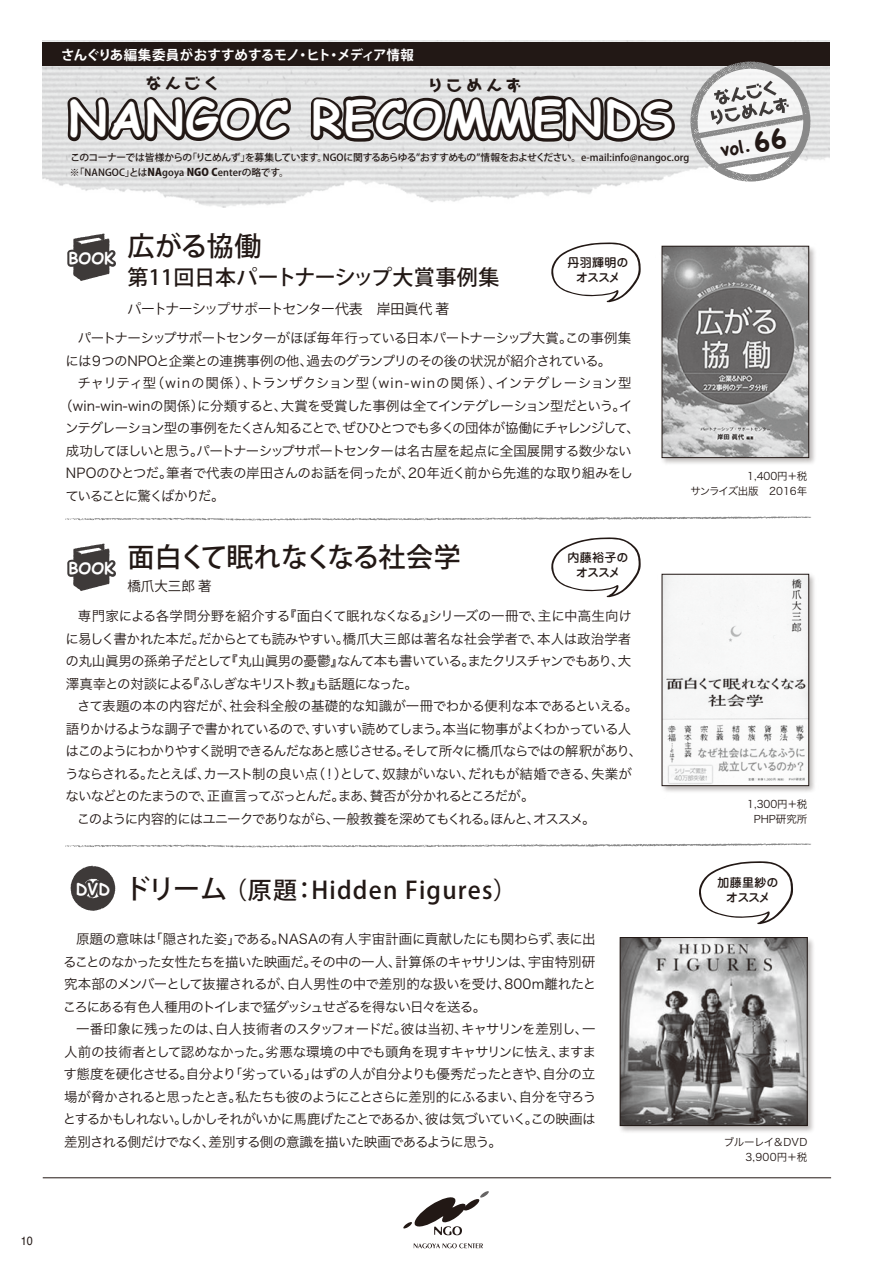
<style>
.page{position:relative;width:893px;height:1263px;background:#fff}
.page>*{position:absolute;margin:0;border:0;box-sizing:border-box;transform-origin:0 0}
.t1{font:700 48px "Comic Sans MS";letter-spacing:.025em;color:#fff}
.t2{font:500 27px "Koz Go Pro";letter-spacing:-.035em;color:#221815}
.t3{font:500 24px "Koz Go Pro";letter-spacing:.05em;color:#221815}
.t4{font:500 21px "Koz Go Pro";letter-spacing:.015em;color:#221815}
.t5{font:700 18px "Chalkboard";color:#221815}
.t6{font:700 16.05px "Comic Sans MS";color:#fff}
.t7{font:700 15px "Hase Toppo Std";letter-spacing:.3em;color:#221815}
.t8{font:13.95px "Koz Go Pro";letter-spacing:-.045em;color:#221815}
.t9{font:13.5px "Hira Kaku Pro W3";letter-spacing:-.05em;color:#221815}
.t10{font:13.5px "Hira Kaku Pro W3";letter-spacing:-.08em;color:#221815}
.t11{font:13.5px "Hira Kaku Pro W3";letter-spacing:-.07em;color:#221815}
.t12{font:13.5px "Hira Kaku Pro W3";letter-spacing:-.025em;color:#221815}
.t13{font:13.5px "Hira Kaku Pro W3";letter-spacing:.015em;color:#221815}
.t14{font:13.5px "Hira Kaku Pro W3";letter-spacing:-.03em;color:#221815}
.t15{font:13.5px "Hira Kaku Pro W3";letter-spacing:-.02em;color:#221815}
.t16{font:13.5px "Hira Kaku Pro W3";letter-spacing:-.015em;color:#221815}
.t17{font:13.5px "Hira Kaku Pro W3";letter-spacing:-.075em;color:#221815}
.t18{font:13.5px "Hira Kaku Pro W3";letter-spacing:-.085em;color:#221815}
.t19{font:13.5px "Hira Kaku Pro W3";letter-spacing:-.09em;color:#221815}
.t20{font:700 13.5px "Koz Go Pro";letter-spacing:-.01em;color:#fff}
.t21{font:13.5px "Hira Kaku Pro W3";letter-spacing:-.1em;color:#221815}
.t22{font:13.5px "Koz Go Pro";color:#221815}
.t23{font:500 12px/15px "Jun 34 Pro";letter-spacing:.005em;color:#221815;text-align:center}
.t24{font:12px "Helvetica";color:#221815;scale:.9 1}
.t25{font:10.5px/15px "Hira Kaku Pro W3";color:#221815;text-align:right}
.t26{font:500 9.75px "Koz Go Pro";letter-spacing:-.04em;color:#221815}
.t27{font:500 9.75px "Koz Go Pro";letter-spacing:.01em;color:#221815}
.s1{font-weight:800;font-size:10.5px}
.s2{font-size:27px}
</style>
<div class="page">
<hr style="left:43px;top:1177px;width:788px;height:1px;background:#221815">
<svg style="left:414px;top:1243px;width:69px;height:5px"></svg>
<svg style="left:403px;top:1191px;width:86px;height:44px"></svg>
<img style="left:43px;top:41px;width:787px;height:166px">
<div style="left:42px;top:42px;width:788px;height:24px;background:#221815"></div>
<svg style="left:65px;top:516px;width:746px;height:5px"></svg>
<svg style="left:65px;top:843px;width:746px;height:5px"></svg>
<img style="left:661px;top:245px;width:154px;height:219px">
<img style="left:664px;top:248px;width:143px;height:208px">
<div style="left:662px;top:246px;width:147px;height:212px;border:1px solid #221815"></div>
<img style="left:661px;top:573px;width:154px;height:219px">
<img style="left:664px;top:576px;width:143px;height:208px">
<div style="left:662px;top:574px;width:147px;height:212px;border:1px solid #221815"></div>
<img style="left:619px;top:937px;width:195px;height:195px">
<img style="left:622px;top:939px;width:184px;height:185px">
<div style="left:620px;top:937px;width:188px;height:189px;border:1px solid #221815"></div>
<svg style="left:62px;top:40px;width:234px;height:106px"></svg>
<svg style="left:306px;top:40px;width:372px;height:106px"></svg>
<svg style="left:67px;top:233px;width:49px;height:48px"></svg>
<svg style="left:67px;top:543px;width:49px;height:48px"></svg>
<svg style="left:551px;top:242px;width:90px;height:60px"></svg>
<svg style="left:551px;top:537px;width:90px;height:60px"></svg>
<svg style="left:699px;top:861px;width:94px;height:63px"></svg>
<svg style="left:70px;top:866px;width:45px;height:45px"></svg>
<svg style="left:690px;top:61px;width:121px;height:121px"></svg>
<p class="t24" style="left:21px;top:1232px;width:15px">10</p>
<p class="t20" style="left:61px;top:46px;width:354px">さんぐりあ編集委員がおすすめするモノ・ヒト・メディア情報</p>
<p class="t7" style="left:146px;top:72px;width:75px">なんごく</p>
<p class="t7" style="left:428px;top:74px;width:94px">りこめんず</p>
<p class="t1" style="left:69px;top:83px;width:606px">NANGOC RECOMMENDS</p>
<p class="t26" style="left:71px;top:151px;width:620px">このコーナーでは皆様からの「りこめんず」を募集しています。NGOに関するあらゆる”おすすめもの”情報をおよせください。e-mail:info@nangoc.org</p>
<p class="t27" style="left:70px;top:166px;width:221px">※「NANGOC」とは<span class="s1">NA</span>goya <span class="s1">NGO C</span>enterの略です。</p>
<p class="t6" style="left:69px;top:246px;width:47px">BOOK</p>
<p class="t2" style="left:127px;top:229px;width:135px">広がる協働</p>
<p class="t4" style="left:127px;top:263px;width:373px">第11回日本パートナーシップ大賞事例集</p>
<p class="t23" style="left:567px;top:254px;width:62px">丹羽輝明のオススメ</p>
<p class="t5" style="left:719px;top:140px;width:31px;rotate:-10deg">vol.</p>
<p class="t8" style="left:127px;top:300px;width:323px">パートナーシップサポートセンター代表　岸田眞代 著</p>
<p class="t9" style="left:78px;top:326px;width:555px">パートナーシップサポートセンターがほぼ毎年行っている日本パートナーシップ大賞。この事例集</p>
<p class="t9" style="left:66px;top:348px;width:547px">には９つのNPOと企業との連携事例の他、過去のグランプリのその後の状況が紹介されている。</p>
<p class="t13" style="left:78px;top:371px;width:555px">チャリティ型（winの関係）、トランザクション型（win-winの関係）、インテグレーション型</p>
<p class="t9" style="left:59px;top:393px;width:575px">（win-win-winの関係）に分類すると、大賞を受賞した事例は全てインテグレーション型だという。イ</p>
<p class="t10" style="left:65px;top:416px;width:576px">ンテグレーション型の事例をたくさん知ることで、ぜひひとつでも多くの団体が協働にチャレンジして、</p>
<p class="t9" style="left:66px;top:438px;width:567px">成功してほしいと思う。パートナーシップサポートセンターは名古屋を起点に全国展開する数少ない</p>
<p class="t14" style="left:66px;top:461px;width:569px">NPOのひとつだ。筆者で代表の岸田さんのお話を伺ったが、20年近く前から先進的な取り組みをし</p>
<p class="t21" style="left:65px;top:483px;width:161px">ていることに驚くばかりだ。</p>
<p class="t2" style="left:127px;top:540px;width:335px">面白くて眠れなくなる社会学</p>
<p class="t23" style="left:567px;top:549px;width:62px">内藤裕子の</p>
<p class="t6" style="left:69px;top:556px;width:47px">BOOK</p>
<p class="t23" style="left:576px;top:564px;width:46px">オススメ</p>
<p class="t22" style="left:127px;top:577px;width:86px">橋爪大三郎 著</p>
<p class="t15" style="left:78px;top:604px;width:556px">専門家による各学問分野を紹介する『面白くて眠れなくなる』シリーズの一冊で、主に中高生向け</p>
<p class="t12" style="left:66px;top:626px;width:567px">に易しく書かれた本だ。だからとても読みやすい。橋爪大三郎は著名な社会学者で、本人は政治学者</p>
<p class="t11" style="left:66px;top:649px;width:567px">の丸山眞男の孫弟子だとして『丸山眞男の憂鬱』なんて本も書いている。またクリスチャンでもあり、大</p>
<p class="t19" style="left:66px;top:671px;width:353px">澤真幸との対談による『ふしぎなキリスト教』も話題になった。</p>
<p class="t16" style="left:77px;top:694px;width:563px">さて表題の本の内容だが、社会科全般の基礎的な知識が一冊でわかる便利な本であるといえる。</p>
<p class="t11" style="left:66px;top:716px;width:567px">語りかけるような調子で書かれているので、すいすい読めてしまう。本当に物事がよくわかっている人</p>
<p class="t10" style="left:66px;top:739px;width:578px">はこのようにわかりやすく説明できるんだなあと感じさせる。そして所々に橋爪ならではの解釈があり、</p>
<p class="t9" style="left:65px;top:761px;width:568px">うならされる。たとえば、カースト制の良い点（！）として、奴隷がいない、だれもが結婚できる、失業が</p>
<p class="t17" style="left:66px;top:784px;width:470px">ないなどとのたまうので、正直言ってぶっとんだ。まあ、賛否が分かれるところだが。</p>
<p class="t10" style="left:77px;top:806px;width:520px">このように内容的にはユニークでありながら、一般教養を深めてもくれる。ほんと、オススメ。</p>
<p class="t6" style="left:76px;top:877px;width:35px">DVD</p>
<p class="t3" style="left:124px;top:874px;width:395px"><span class="s2">ドリーム</span> （原題：Hidden Figures）</p>
<p class="t12" style="left:76px;top:927px;width:521px">原題の意味は「隠された姿」である。NASAの有人宇宙計画に貢献したにも関わらず、表に出</p>
<p class="t9" style="left:63px;top:950px;width:534px">ることのなかった女性たちを描いた映画だ。その中の一人、計算係のキャサリンは、宇宙特別研</p>
<p class="t12" style="left:64px;top:972px;width:534px">究本部のメンバーとして抜擢されるが、白人男性の中で差別的な扱いを受け、800m離れたと</p>
<p class="t18" style="left:63px;top:995px;width:425px">ころにある有色人種用のトイレまで猛ダッシュせざるを得ない日々を送る。</p>
<p class="t9" style="left:76px;top:1017px;width:521px">一番印象に残ったのは、白人技術者のスタッフォードだ。彼は当初、キャサリンを差別し、一</p>
<p class="t9" style="left:64px;top:1040px;width:533px">人前の技術者として認めなかった。劣悪な環境の中でも頭角を現すキャサリンに怯え、ますま</p>
<p class="t9" style="left:63px;top:1062px;width:533px">す態度を硬化させる。自分より「劣っている」はずの人が自分よりも優秀だったときや、自分の立</p>
<p class="t11" style="left:64px;top:1085px;width:534px">場が脅かされると思ったとき。私たちも彼のようにことさらに差別的にふるまい、自分を守ろう</p>
<p class="t9" style="left:63px;top:1107px;width:534px">とするかもしれない。しかしそれがいかに馬鹿げたことであるか、彼は気づいていく。この映画は</p>
<p class="t9" style="left:64px;top:1130px;width:439px">差別される側だけでなく、差別する側の意識を描いた映画であるように思う。</p>
<p class="t25" style="left:690px;top:468px;width:119px">1,400円＋税<br>サンライズ出版　2016年</p>
<p class="t25" style="left:747px;top:796px;width:62px">1,300円＋税<br>PHP研究所</p>
<p class="t23" style="left:717px;top:874px;width:62px">加藤里紗のオススメ</p>
<p class="t25" style="left:724px;top:1134px;width:85px">ブルーレイ＆DVD<br>3,900円＋税</p>
</div>
